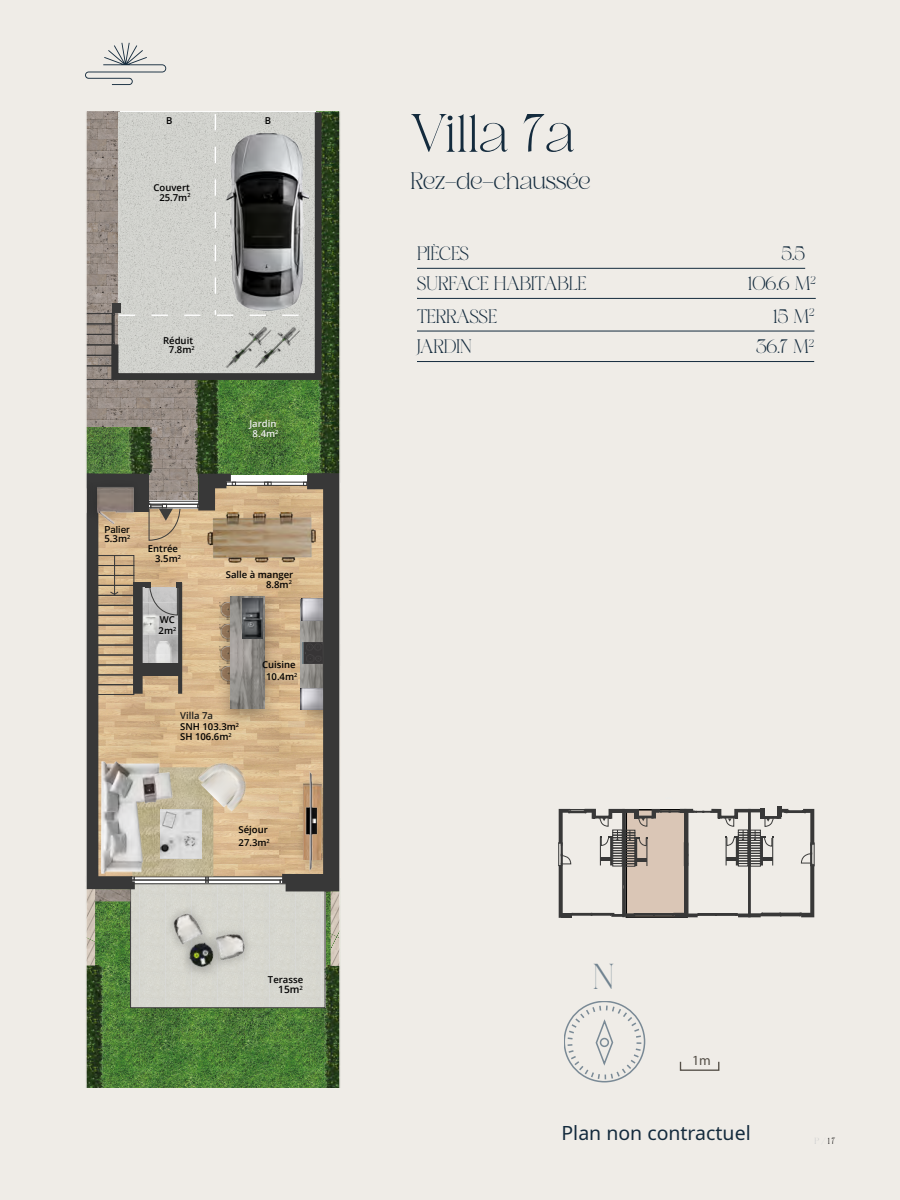
<style>
.page{position:relative;width:900px;height:1200px;background:#efece7}
.page>*{position:absolute;margin:0;border:0;box-sizing:border-box;transform-origin:0 0}
.t1{font:54px "Careny";color:#142b3d}
.t2{font:36px "Careny";color:#718390}
.t3{font:24px "Careny";color:#142b3d}
.t4{font:19.5px "Careny";color:#142b3d}
.t5{font:19.5px "Noto Sans";color:#142b3d}
.t6{font:13.95px "Myriad Pro";color:#544f47}
.t7{font:600 10.05px "Open Sans";color:#000}
.t8{font:600 9.6px/9.8px "Open Sans";color:#000}
.t9{font:600 9.6px/10.1px "Open Sans";color:#ededed;text-align:center}
.t10{font:600 9.6px "Open Sans";color:#1d1d1b}
.t11{font:500 9.6px "Inter";color:#000}
.t12{font:9px "Careny";color:#c7c8ca}
.s1{color:#000}
</style>
<div class="page">
<svg style="left:95px;top:891px;width:236px;height:196px;background:#4d7e37"></svg>
<div style="left:201px;top:474px;width:139px;height:86px;background:#fff"></div>
<svg style="left:182px;top:510px;width:98px;height:366px;background:#dabb90"></svg>
<svg style="left:207px;top:486px;width:73px;height:26px"></svg>
<svg style="left:220px;top:383px;width:99px;height:91px;background:#4f7f37"></svg>
<svg style="left:88px;top:383px;width:109px;height:117px;background:#978c84"></svg>
<svg style="left:88px;top:113px;width:32px;height:299px"></svg>
<div style="left:134px;top:877px;width:72px;height:3px;border:1px solid #383838"></div>
<svg style="left:206px;top:876px;width:2px;height:7px"></svg>
<div style="left:208px;top:877px;width:85px;height:3px;border:1px solid #383838"></div>
<div style="left:208px;top:880px;width:72px;height:4px;border:1px solid #383838"></div>
<div style="left:130px;top:880px;width:76px;height:4px;border:1px solid #383838"></div>
<div style="left:226px;top:482px;width:81px;height:4px;border:1px solid #383838"></div>
<svg style="left:264px;top:482px;width:8px;height:4px"></svg>
<div style="left:149px;top:501px;width:50px;height:3px;border:1px solid #383838"></div>
<div style="left:146px;top:504px;width:58px;height:4px;border:1px solid #383838"></div>
<svg style="left:88px;top:427px;width:40px;height:46px;background:#51793c"></svg>
<div style="left:131px;top:884px;width:194px;height:124px;background:#d7d6cf"></div>
<div style="left:130px;top:883px;width:195px;height:125px;border:1px solid #3c3c3b"></div>
<img style="left:197px;top:813px;width:16px;height:63px">
<img style="left:207px;top:512px;width:73px;height:51px">
<img style="left:95px;top:730px;width:102px;height:172px">
<img style="left:196px;top:753px;width:60px;height:60px">
<img style="left:277px;top:772px;width:3px;height:100px">
<img style="left:182px;top:810px;width:20px;height:48px">
<img style="left:149px;top:894px;width:99px;height:80px">
<img style="left:210px;top:579px;width:70px;height:155px">
<img style="left:231px;top:597px;width:34px;height:112px">
<img style="left:243px;top:599px;width:19px;height:39px">
<img style="left:182px;top:626px;width:8px;height:46px">
<img style="left:182px;top:595px;width:4px;height:59px">
<img style="left:88px;top:965px;width:15px;height:122px">
<img style="left:325px;top:965px;width:13px;height:122px">
<img style="left:319px;top:113px;width:19px;height:360px">
<img style="left:195px;top:383px;width:25px;height:95px">
<img style="left:128px;top:427px;width:25px;height:46px">
<svg style="left:197px;top:474px;width:39px;height:37px"></svg>
<div style="left:307px;top:473px;width:33px;height:10px;background:#3b4136"></div>
<svg style="left:280px;top:474px;width:58px;height:417px;background:#9b8971"></svg>
<svg style="left:108px;top:113px;width:217px;height:270px;background:#555d4d"></svg>
<svg style="left:95px;top:891px;width:36px;height:10px"></svg>
<div style="left:86px;top:889px;width:9px;height:77px;border:5px solid #bfbfbf"></div>
<div style="left:331px;top:891px;width:9px;height:75px;border:5px solid #bfbfbf"></div>
<svg style="left:88px;top:114px;width:225px;height:266px;background:#acaba7"></svg>
<img style="left:217px;top:316px;width:58px;height:58px">
<img style="left:246px;top:317px;width:58px;height:58px">
<svg style="left:88px;top:473px;width:94px;height:418px;background:#a89a86"></svg>
<svg style="left:99px;top:524px;width:44px;height:9px"></svg>
<div style="left:85px;top:110px;width:256px;height:980px;border:2px solid #efece7"></div>
<hr style="left:777px;top:807px;width:4px;height:10px;background:#383838">
<svg style="left:559px;top:809px;width:255px;height:109px"></svg>
<svg style="left:565px;top:1001px;width:80px;height:81px"></svg>
<div style="left:680px;top:1061px;width:39px;height:10px;border:1px solid #544f47"></div>
<hr style="left:417px;top:268px;width:388px;height:1px;background:#142b3d">
<hr style="left:417px;top:298px;width:399px;height:1px;background:#142b3d">
<hr style="left:417px;top:331px;width:397px;height:1px;background:#142b3d">
<hr style="left:417px;top:361px;width:397px;height:1px;background:#142b3d">
<svg style="left:85px;top:43px;width:81px;height:42px"></svg>
<p class="t8" style="left:166px;top:115px;width:8px">B</p>
<p class="t8" style="left:265px;top:115px;width:8px">B</p>
<p class="t8" style="left:154px;top:182px;width:38px;text-align:center">Couvert<br>25.7m<sup>2</sup></p>
<h1 class="t1" style="left:410px;top:107px;width:166px">Villa 7a</h1>
<h3 class="t3" style="left:410px;top:169px;width:182px">Rez-de-chaussée</h3>
<h3 class="t4" style="left:417px;top:244px;width:53px">PIÈCES</h3>
<h3 class="t4" style="left:782px;top:244px;width:25px">5.5</h3>
<h3 class="t4" style="left:417px;top:274px;width:171px">SURFACE HABITABLE</h3>
<h3 class="t4" style="left:748px;top:274px;width:69px">106.6 M<sup>2</sup></h3>
<h3 class="t4" style="left:417px;top:307px;width:81px">TERRASSE</h3>
<h3 class="t4" style="left:773px;top:307px;width:43px">15 M<sup>2</sup></h3>
<h3 class="t4" style="left:417px;top:337px;width:57px">JARDIN</h3>
<h3 class="t4" style="left:756px;top:337px;width:60px">36.7 M<sup>2</sup></h3>
<p class="t8" style="left:163px;top:336px;width:33px;line-height:8.9px;text-align:center">Réduit<br>7.8m<sup>2</sup></p>
<p class="t8" style="left:439px;top:335px;width:27px">7.8m<sup>2</sup></p>
<p class="t9" style="left:249px;top:418px;width:30px">Jardin<br>8.4m<sup>2</sup></p>
<p class="t8" style="left:103px;top:523px;width:29px">Pai er<br>5.3m<sup>2</sup></p>
<p class="t11" style="left:104px;top:522px;width:27px">Palier</p>
<p class="t8" style="left:148px;top:543px;width:35px;line-height:10.5px;text-align:right">Entrée<br>3.5m<sup>2</sup></p>
<p class="t8" style="left:159px;top:613px;width:19px;line-height:11.6px">WC<br>2m<sup>2</sup></p>
<p class="t10" style="left:180px;top:708px;width:34px">Villa 7a</p>
<p class="t8" style="left:226px;top:569px;width:69px;text-align:right">Salle à manger<br>8.8m<sup>2</sup></p>
<p class="t8" style="left:262px;top:659px;width:37px;line-height:11.4px;text-align:center">Cuisine<br>10.4m<sup>2</sup></p>
<p class="t8" style="left:180px;top:721px;width:60px;line-height:10.5px">SNH 103.3m<sup>2<br></sup>SH 106.6m<sup>2</sup></p>
<p class="t8" style="left:239px;top:824px;width:31px">Séjour</p>
<p class="t8" style="left:239px;top:837px;width:33px">27.3m<sup>2</sup></p>
<p class="t8" style="left:268px;top:975px;width:37px">Terasse</p>
<p class="t7" style="left:278px;top:982px;width:26px">15m<sup>2</sup></p>
<h2 class="t2" style="left:593px;top:959px;width:23px">N</h2>
<h3 class="t6" style="left:692px;top:1052px;width:20px">1m</h3>
<h3 class="t5" style="left:562px;top:1120px;width:191px">Plan non contractuel</h3>
<p class="t12" style="left:815px;top:1137px;width:22px">P/<span class="s1">17</span></p>
</div>
